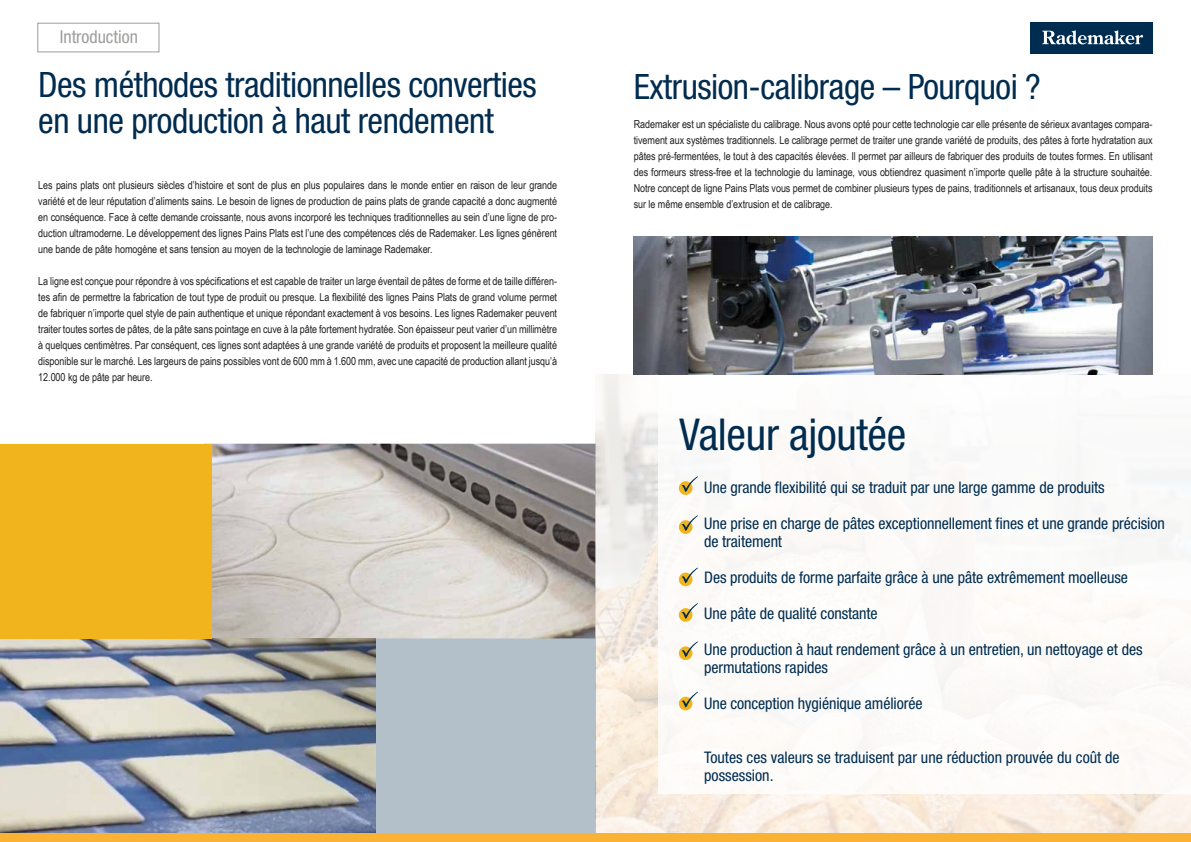
<style>
.page{position:relative;width:1191px;height:842px;background:#fff}
.page>*{position:absolute;margin:0;border:0;box-sizing:border-box;transform-origin:0 0}
.t1{font:condensed 44px "Helvetica Neue LT Std";letter-spacing:-.005em;color:#002c50}
.t2{font:condensed 35px/36px "Helvetica Neue LT Std";letter-spacing:-.015em;color:#002c50}
.t3{font:condensed 17.8px "Helvetica Neue LT Std";color:#9d9d9c}
.t4{font:condensed 16px/18px "Helvetica Neue LT Std";letter-spacing:-.005em;color:#002c50}
.t5{font:11px/16px "Arial Narrow";letter-spacing:-.005em;color:#212121;text-align:justify}
</style>
<div class="page">
<div style="left:376px;top:638px;width:219px;height:201px;background:#b3c0ca"></div>
<img style="left:211px;top:444px;width:384px;height:194px">
<img style="left:0;top:639px;width:375px;height:194px">
<div style="left:0;top:444px;width:211px;height:194px;background:#f1b41d"></div>
<img style="left:595px;top:375px;width:596px;height:458px">
<div style="left:658px;top:288px;width:533px;height:506px;background:#fff"></div>
<div style="left:679px;top:481px;width:13px;height:14px;background:#f1b41d;border-radius:50%"></div>
<svg style="left:681px;top:476px;width:17px;height:16px"></svg>
<div style="left:679px;top:520px;width:13px;height:14px;background:#f1b41d;border-radius:50%"></div>
<svg style="left:681px;top:515px;width:17px;height:16px"></svg>
<svg style="left:679px;top:573px;width:13px;height:13px"></svg>
<svg style="left:681px;top:568px;width:17px;height:15px"></svg>
<div style="left:679px;top:608px;width:13px;height:14px;background:#f1b41d;border-radius:50%"></div>
<svg style="left:681px;top:603px;width:17px;height:16px"></svg>
<div style="left:679px;top:646px;width:13px;height:14px;background:#f1b41d;border-radius:50%"></div>
<svg style="left:681px;top:641px;width:17px;height:16px"></svg>
<div style="left:679px;top:697px;width:13px;height:13px;background:#f1b41d;border-radius:50%"></div>
<svg style="left:681px;top:692px;width:17px;height:15px"></svg>
<img style="left:634px;top:236px;width:518px;height:139px">
<div style="left:1030px;top:23px;width:122px;height:31px;background:#002c50"></div>
<svg style="left:1042px;top:30px;width:101px;height:15px"></svg>
<svg style="left:1152px;top:29px;width:1px;height:17px"></svg>
<div style="left:37px;top:23px;width:122px;height:29px;border:1px solid #9d9d9c"></div>
<div style="left:0;top:833px;width:1191px;height:9px;background:#f9b234"></div>
<h3 class="t3" style="left:60px;top:27px;width:80px">Introduction</h3>
<h2 class="t2" style="left:38px;top:67px;width:500px">Des méthodes traditionnelles converties en une production à haut rendement</h2>
<p class="t5" style="left:38px;top:176px;width:520px">Les pains plats ont plusieurs siècles d’histoire et sont de plus en plus populaires dans le monde entier en raison de leur grande variété et de leur réputation d’aliments sains. Le besoin de lignes de production de pains plats de grande capacité a donc augmenté en conséquence. Face à cette demande croissante, nous avons incorporé les techniques traditionnelles au sein d’une ligne de pro&shy;duction ultramoderne. Le développement des lignes Pains Plats est l’une des compétences clés de Rademaker. Les lignes génèrent une bande de pâte homogène et sans tension au moyen de la technologie de laminage Rademaker.</p>
<p class="t5" style="left:38px;top:272px;width:520px">La ligne est conçue pour répondre à vos spécifications et est capable de traiter un large éventail de pâtes de forme et de taille différen&shy;tes afin de permettre la fabrication de tout type de produit ou presque. La flexibilité des lignes Pains Plats de grand volume permet de fabriquer n’importe quel style de pain authentique et unique répondant exactement à vos besoins. Les lignes Rademaker peuvent traiter toutes sortes de pâtes, de la pâte sans pointage en cuve à la pâte fortement hydratée. Son épaisseur peut varier d’un millimètre à quelques centimètres. Par conséquent, ces lignes sont adaptées à une grande variété de produits et proposent la meilleure qualité disponible sur le marché. Les largeurs de pains possibles vont de 600 mm à 1.600 mm, avec une capacité de production allant jusqu’à 12.000 kg de pâte par heure.</p>
<h2 class="t2" style="left:634px;top:68px;width:408px">Extrusion-calibrage – Pourquoi ?</h2>
<p class="t5" style="left:634px;top:116px;width:520px">Rademaker est un spécialiste du calibrage. Nous avons opté pour cette technologie car elle présente de sérieux avantages compara&shy;tivement aux systèmes traditionnels. Le calibrage permet de traiter une grande variété de produits, des pâtes à forte hydratation aux pâtes pré-fermentées, le tout à des capacités élevées. Il permet par ailleurs de fabriquer des produits de toutes formes. En utilisant des formeurs stress-free et la technologie du laminage, vous obtiendrez quasiment n’importe quelle pâte à la structure souhaitée.<br>Notre concept de ligne Pains Plats vous permet de combiner plusieurs types de pains, traditionnels et artisanaux, tous deux produits sur le même ensemble d’extrusion et de calibrage.</p>
<h1 class="t1" style="left:679px;top:409px;width:228px">Valeur ajoutée</h1>
<h3 class="t4" style="left:704px;top:478px;width:402px">Une grande flexibilité qui se traduit par une large gamme de produits</h3>
<h3 class="t4" style="left:704px;top:514px;width:462px">Une prise en charge de pâtes exceptionnellement fines et une grande précision de traitement</h3>
<h3 class="t4" style="left:704px;top:568px;width:425px">Des produits de forme parfaite grâce à une pâte extrêmement moelleuse</h3>
<h3 class="t4" style="left:704px;top:604px;width:175px">Une pâte de qualité constante</h3>
<h3 class="t4" style="left:704px;top:640px;width:440px">Une production à haut rendement grâce à un entretien, un nettoyage et des permutations rapides</h3>
<h3 class="t4" style="left:704px;top:694px;width:220px">Une conception hygiénique améliorée</h3>
<h3 class="t4" style="left:704px;top:748px;width:417px">Toutes ces valeurs se traduisent par une réduction prouvée du coût de possession.</h3>
</div>
